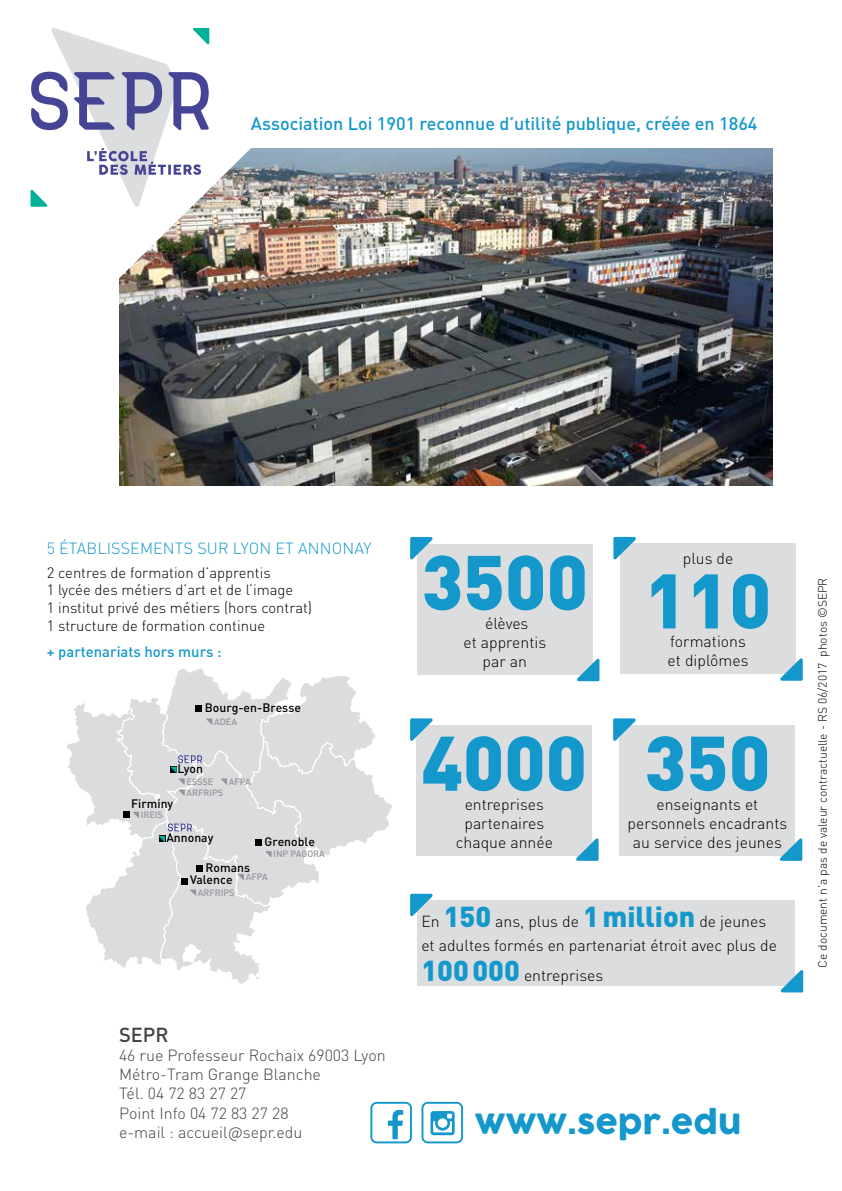
<style>
.page{position:relative;width:842px;height:1191px;background:#fff}
.page>*{position:absolute;margin:0;border:0;box-sizing:border-box;transform-origin:0 0}
.t1{font:900 76px "DIN Pro";letter-spacing:-.005em;color:#1498cb}
.t2{font:32px "COCOGOOSE";color:#1498cb}
.t3{font:500 20px "DIN Pro";color:#414042}
.t4{font:500 18px "DIN Pro";color:#1498cb}
.t5{font:300 16px/19.2px "DIN Pro";color:#414042}
.t6{font:300 16px "DIN Pro";letter-spacing:.01em;color:#1498cb}
.t7{font:300 15.8px/19px "DIN Pro";color:#000;text-align:center}
.t8{font:300 14.8px/17.8px "DIN Pro";color:#000}
.t9{font:500 14.8px "DIN Pro";color:#1498cb}
.t10{font:500 12.2px "DIN Pro";color:#000}
.t11{font:300 12px "DIN Pro";color:#000}
.t12{font:500 9.2px/11.2px "DIN Pro";color:#939598}
.s1{font-weight:900;font-size:28.4px;color:#1498cb}
</style>
<div class="page">
<img style="left:119px;top:149px;width:653px;height:336px">
<img style="left:119px;top:148px;width:166px;height:156px">
<svg style="left:370px;top:1101px;width:42px;height:42px"></svg>
<svg style="left:421px;top:1101px;width:42px;height:42px"></svg>
<svg style="left:67px;top:668px;width:325px;height:316px"></svg>
<div style="left:417px;top:544px;width:176px;height:130px;background:#dcddde"></div>
<svg style="left:577px;top:658px;width:22px;height:23px"></svg>
<svg style="left:410px;top:537px;width:23px;height:22px"></svg>
<div style="left:620px;top:544px;width:176px;height:130px;background:#dcddde"></div>
<svg style="left:780px;top:658px;width:23px;height:23px"></svg>
<svg style="left:613px;top:537px;width:23px;height:22px"></svg>
<div style="left:620px;top:725px;width:175px;height:130px;background:#dcddde"></div>
<svg style="left:780px;top:838px;width:22px;height:23px"></svg>
<svg style="left:613px;top:718px;width:23px;height:23px"></svg>
<div style="left:417px;top:725px;width:175px;height:130px;background:#dcddde"></div>
<svg style="left:576px;top:838px;width:23px;height:23px"></svg>
<svg style="left:410px;top:718px;width:23px;height:23px"></svg>
<div style="left:417px;top:900px;width:378px;height:85px;background:#dcddde"></div>
<svg style="left:781px;top:970px;width:22px;height:22px"></svg>
<svg style="left:410px;top:893px;width:23px;height:23px"></svg>
<svg style="left:30px;top:27px;width:196px;height:196px"></svg>
<svg style="left:31px;top:28px;width:178px;height:179px"></svg>
<p class="t4" style="left:251px;top:111px;width:508px">Association Loi 1901 reconnue d’utilité publique, créée en 1864</p>
<p class="t6" style="left:47px;top:537px;width:50px">5 établisseme</p>
<p class="t6" style="left:163px;top:537px;width:147px">nts Sur LYON ET ANN</p>
<p class="t6" style="left:332px;top:537px;width:41px">ONAY</p>
<p class="t8" style="left:47px;top:563px;width:267px">2 centres de formation d’apprentis<br>1 lycée des métiers d’art et de l’image<br>1 institut privé des métiers (hors contrat)<br>1 structure de formation continue</p>
<p class="t9" style="left:47px;top:642px;width:176px">+ partenariats hors murs :</p>
<p class="t10" style="left:205px;top:699px;width:98px">Bourg-en-Bresse</p>
<p class="t12" style="left:214px;top:715px;width:25px">ADEA</p>
<p class="t10" style="left:178px;top:760px;width:27px">Lyon</p>
<p class="t10" style="left:131px;top:795px;width:44px">Firminy</p>
<p class="t12" style="left:141px;top:808px;width:24px">IREIS</p>
<p class="t12" style="left:186px;top:775px;width:38px">ESSSE<br>ARFRIPS</p>
<p class="t12" style="left:229px;top:775px;width:24px">AFPA</p>
<p class="t10" style="left:166px;top:829px;width:49px">Annonay</p>
<p class="t10" style="left:264px;top:833px;width:52px">Grenoble</p>
<p class="t12" style="left:273px;top:848px;width:53px">INP PAGORA</p>
<p class="t10" style="left:206px;top:859px;width:46px">Romans</p>
<p class="t12" style="left:246px;top:870px;width:24px">AFPA</p>
<p class="t10" style="left:190px;top:871px;width:44px">Valence</p>
<p class="t12" style="left:198px;top:886px;width:38px">ARFRIPS</p>
<p class="t3" style="left:119px;top:1021px;width:51px">SEPR</p>
<p class="t5" style="left:119px;top:1045px;width:268px">46 rue Professeur Rochaix 69003 Lyon<br>Métro-Tram Grange Blanche<br>Tél. 04 72 83 27 27<br>Point Info 04 72 83 27 28<br>e-mail : accueil@sepr.edu</p>
<h1 class="t1" style="left:421px;top:531px;width:168px">3500</h1>
<p class="t7" style="left:463px;top:613px;width:84px">élèves<br>et apprentis par an</p>
<h1 class="t1" style="left:421px;top:711px;width:167px">4000</h1>
<p class="t7" style="left:456px;top:794px;width:99px">entreprises partenaires chaque année</p>
<p class="t7" style="left:683px;top:547px;width:52px">plus de</p>
<h1 class="t1" style="left:645px;top:549px;width:128px">110</h1>
<p class="t7" style="left:668px;top:631px;width:82px;text-align:left">formations et diplômes</p>
<h1 class="t1" style="left:644px;top:711px;width:128px">350</h1>
<p class="t7" style="left:627px;top:794px;width:161px">enseignants et personnels encadrants au service des jeunes</p>
<p class="t7" style="left:421px;top:908px;width:357px;line-height:23.8px;text-align:left">En <span class="s1">150</span> ans, plus de <span class="s1">1million</span> de jeunes et adultes formés en partenariat étroit avec plus de</p>
<p class="t7" style="left:421px;top:965px;width:183px"><span class="s1">100000</span> entreprises</p>
<p class="t11" style="left:814px;top:967px;width:391px;rotate:-90deg">Ce document n’a pas de valeur contractuelle - RS 06/2017 photos ©SEPR</p>
<h2 class="t2" style="left:475px;top:1098px;width:268px">www.sepr.edu</h2>
</div>
